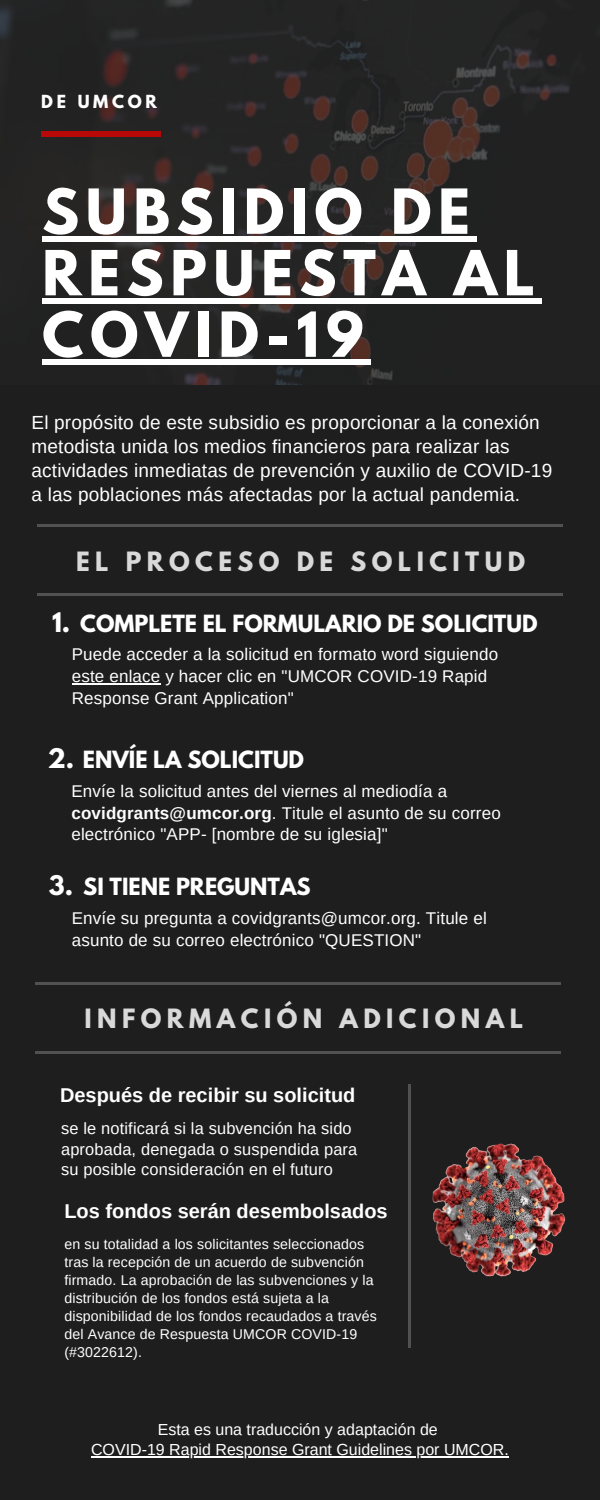
<style>
.page{position:relative;width:600px;height:1500px;background:#1e1e1e}
.page>*{position:absolute;margin:0;border:0;box-sizing:border-box;transform-origin:0 0}
.t1{font:700 55px/61.5px "League Spartan";letter-spacing:.12em;color:#fff}
.t2{font:700 23.9px "League Spartan";color:#fff}
.t3{font:700 23.6px "League Spartan";letter-spacing:.23em;color:#d9d9d9}
.t4{font:700 21px "League Spartan";color:#fff}
.t5{font:700 20px "Arimo";color:#fff}
.t6{font:19px/24px "Arimo";letter-spacing:.01em;color:#fff}
.t7{font:17px/21.8px "Arimo";letter-spacing:.01em;color:#fff}
.t8{font:16.4px/20.8px "Arimo";letter-spacing:.01em;color:#fff}
.t9{font:16px/20.2px "Arimo";color:#fff;text-align:center}
.t10{font:700 16px "League Spartan";letter-spacing:.23em;color:#fff}
.t11{font:14.2px/18px "Arimo";letter-spacing:.01em;color:#fff}
.s1{font-weight:700}
</style>
<div class="page">
<img style="left:0;top:0;width:570px;height:385px">
<div style="left:41px;top:131px;width:120px;height:6px;background:#b80808"></div>
<hr style="left:37px;top:525px;width:526px;height:2px;background:#515151">
<hr style="left:37px;top:594px;width:526px;height:2px;background:#515151">
<hr style="left:35px;top:982px;width:526px;height:2px;background:#515151">
<hr style="left:35px;top:1051px;width:526px;height:2px;background:#515151">
<hr style="left:409px;top:1084px;width:2px;height:264px;background:#515151">
<img style="left:432px;top:1143px;width:134px;height:134px">
<div style="left:42px;top:237px;width:435px;height:5px;background:#fff"></div>
<div style="left:42px;top:298px;width:499px;height:6px;background:#fff"></div>
<div style="left:42px;top:360px;width:328px;height:5px;background:#fff"></div>
<hr style="left:72px;top:684px;width:89px;height:1px;background:#fff">
<hr style="left:91px;top:1456px;width:418px;height:2px;background:#fff">
<p class="t10" style="left:41px;top:94px;width:117px">DE UMCOR</p>
<h1 class="t1" style="left:42px;top:188px;width:494px">SUBSIDIO DE<br>RESPUESTA AL<br>COVID-19</h1>
<p class="t6" style="left:31px;top:411px;width:522px">El propósito de este subsidio es proporcionar a la conexión metodista unida los medios financieros para realizar las actividades inmediatas de prevención y auxilio de COVID-19 a las poblaciones más afectadas por la actual pandemia.</p>
<h3 class="t3" style="left:76px;top:550px;width:451px">EL PROCESO DE SOLICITUD</h3>
<h2 class="t2" style="left:52px;top:610px;width:20px">1.</h2>
<p class="t4" style="left:80px;top:613px;width:459px">COMPLETE EL FORMULARIO DE SOLICITUD</p>
<p class="t7" style="left:72px;top:644px;width:428px">Puede acceder a la solicitud en formato word siguiendo este enlace y hacer clic en "UMCOR COVID-19 Rapid<br>Response Grant Application"</p>
<p class="t4" style="left:83px;top:749px;width:223px">ENVÍE LA SOLICITUD</p>
<p class="t7" style="left:71px;top:780px;width:431px">Envíe la solicitud antes del viernes al mediodía a <span class="s1">covidgrants@umcor.org</span>. Titule el asunto de su correo electrónico "APP- [nombre de su iglesia]"</p>
<h2 class="t2" style="left:48px;top:747px;width:28px">2.</h2>
<h2 class="t2" style="left:49px;top:874px;width:26px">3.</h2>
<p class="t4" style="left:83px;top:877px;width:229px">SI TIENE PREGUNTAS</p>
<p class="t7" style="left:72px;top:907px;width:417px">Envíe su pregunta a covidgrants@umcor.org. Titule el asunto de su correo electrónico "QUESTION"</p>
<h3 class="t3" style="left:84px;top:1006px;width:440px">INFORMACIÓN ADICIONAL</h3>
<p class="t5" style="left:60px;top:1084px;width:297px">Después de recibir su solicitud</p>
<p class="t8" style="left:61px;top:1118px;width:298px">se le notificará si la subvención ha sido aprobada, denegada o suspendida para su posible consideración en el futuro</p>
<p class="t5" style="left:64px;top:1200px;width:325px">Los fondos serán desembolsados</p>
<p class="t11" style="left:64px;top:1235px;width:314px">en su totalidad a los solicitantes seleccionados tras la recepción de un acuerdo de subvención firmado. La aprobación de las subvenciones y la distribución de los fondos está sujeta a la disponibilidad de los fondos recaudados a través del Avance de Respuesta UMCOR COVID-19 (#3022612).</p>
<p class="t9" style="left:91px;top:1419px;width:419px">Esta es una traducción y adaptación de<br>COVID-19 Rapid Response Grant Guidelines por UMCOR.</p>
</div>
